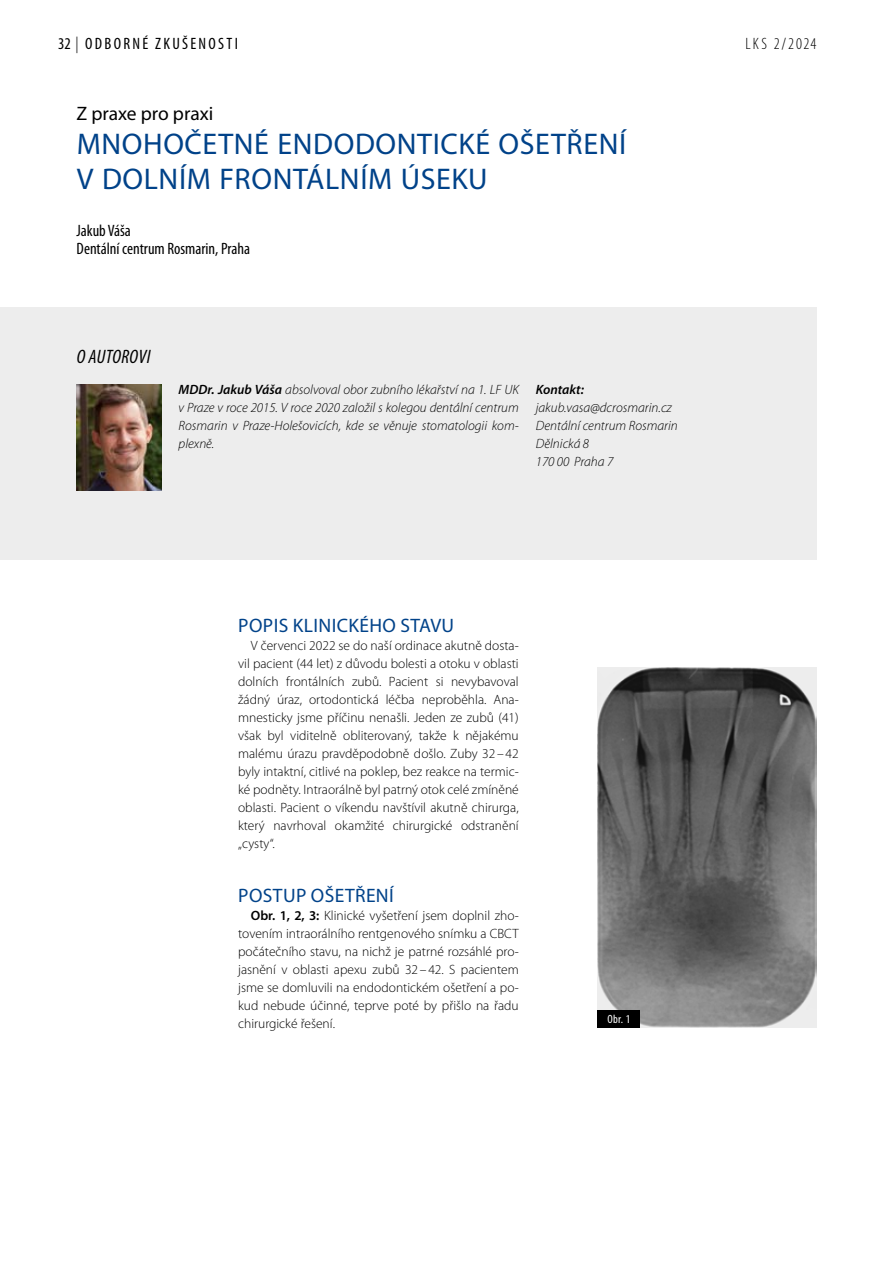
<style>
.page{position:relative;width:893px;height:1263px;background:#fff}
.page>*{position:absolute;margin:0;border:0;box-sizing:border-box;transform-origin:0 0}
.t1{font:30px/34.5px "Myriad Pro";letter-spacing:.02em;color:#004289}
.t2{font:19.5px "Myriad Pro";letter-spacing:.02em;color:#004289}
.t3{font:19.5px "Myriad Pro";color:#000}
.t4{font:italic condensed 19.5px "Myriad Pro";letter-spacing:.02em;color:#000}
.t5{font:condensed 16.5px/18px "Myriad Pro";color:#000}
.t6{font:condensed 16.5px "Myriad Pro";letter-spacing:.14em;color:#000}
.t7{font:300 condensed 16.5px "Myriad Pro";letter-spacing:.12em;color:#000}
.t8{font:300 13.5px/18px "Myriad Pro";color:#000;text-align:justify}
.t9{font:italic 300 13.5px/18px "Myriad Pro";color:#000;text-align:justify}
.t10{font:italic 600 13.5px "Myriad Pro";color:#000}
.t11{font:condensed 12px "Myriad Pro";color:#fff}
.s1{font-weight:300}
.s2{font-weight:600}
</style>
<div class="page">
<div style="left:0;top:308px;width:816px;height:252px;background:#ededed"></div>
<img style="left:77px;top:384px;width:85px;height:107px">
<img style="left:598px;top:668px;width:218px;height:360px">
<div style="left:598px;top:1010px;width:42px;height:18px;background:#000"></div>
<p class="t6" style="left:58px;top:35px;width:181px">32 <span class="s1">|</span> ODBORNÉ ZKUŠENOSTI</p>
<p class="t7" style="left:745px;top:35px;width:73px">LKS 2/2024</p>
<h2 class="t3" style="left:77px;top:101px;width:138px">Z praxe pro praxi</h2>
<h1 class="t1" style="left:77px;top:126px;width:551px">MNOHOČETNÉ ENDODONTICKÉ OŠETŘENÍ<br>V DOLNÍM FRONTÁLNÍM ÚSEKU</h1>
<p class="t5" style="left:77px;top:221px;width:175px">Jakub Váša<br>Dentální centrum Rosmarin, Praha</p>
<h2 class="t4" style="left:77px;top:346px;width:75px">O AUTOROVI</h2>
<p class="t9" style="left:179px;top:381px;width:342px"><span class="s2">MDDr. Jakub Váša</span> absolvoval obor zubního lékařství na 1. LF UK v Praze v roce 2015. V roce 2020 založil s kolegou dentální centrum Rosmarin v Praze-Holešovicích, kde se věnuje stomatologii kom&shy;plexně.</p>
<p class="t10" style="left:536px;top:382px;width:50px">Kontakt:</p>
<p class="t9" style="left:536px;top:399px;width:144px;text-align:left">jakub.vasa@dcrosmarin.cz<br>Dentální centrum Rosmarin<br>Dělnická 8<br>170 00 Praha 7</p>
<h2 class="t2" style="left:238px;top:613px;width:217px">POPIS KLINICKÉHO STAVU</h2>
<p class="t8" style="left:238px;top:636px;width:282px;text-indent:13px">V červenci 2022 se do naší ordinace akutně dosta&shy;vil pacient (44 let) z důvodu bolesti a otoku v oblasti dolních frontálních zubů. Pacient si nevybavoval žádný úraz, ortodontická léčba neproběhla. Ana&shy;mnesticky jsme příčinu nenašli. Jeden ze zubů (41) však byl viditelně obliterovaný, takže k nějakému malému úrazu pravděpodobně došlo. Zuby 32–42 byly intaktní, citlivé na poklep, bez reakce na termic&shy;ké podněty. Intraorálně byl patrný otok celé zmíněné oblasti. Pacient o víkendu navštívil akutně chirurga, který navrhoval okamžité chirurgické odstranění „cysty“.</p>
<h2 class="t2" style="left:238px;top:883px;width:157px">POSTUP OŠETŘENÍ</h2>
<p class="t8" style="left:238px;top:906px;width:282px;text-indent:13px"><span class="s2">Obr. 1, 2, 3:</span> Klinické vyšetření jsem doplnil zho&shy;tovením intraorálního rentgenového snímku a CBCT počátečního stavu, na nichž je patrné rozsáhlé pro&shy;jasnění v oblasti apexu zubů 32– 42. S pacientem jsme se domluvili na endodontickém ošetření a po&shy;kud nebude účinné, teprve poté by přišlo na řadu chirurgické řešení.</p>
<p class="t11" style="left:607px;top:1012px;width:25px">Obr. 1</p>
</div>
